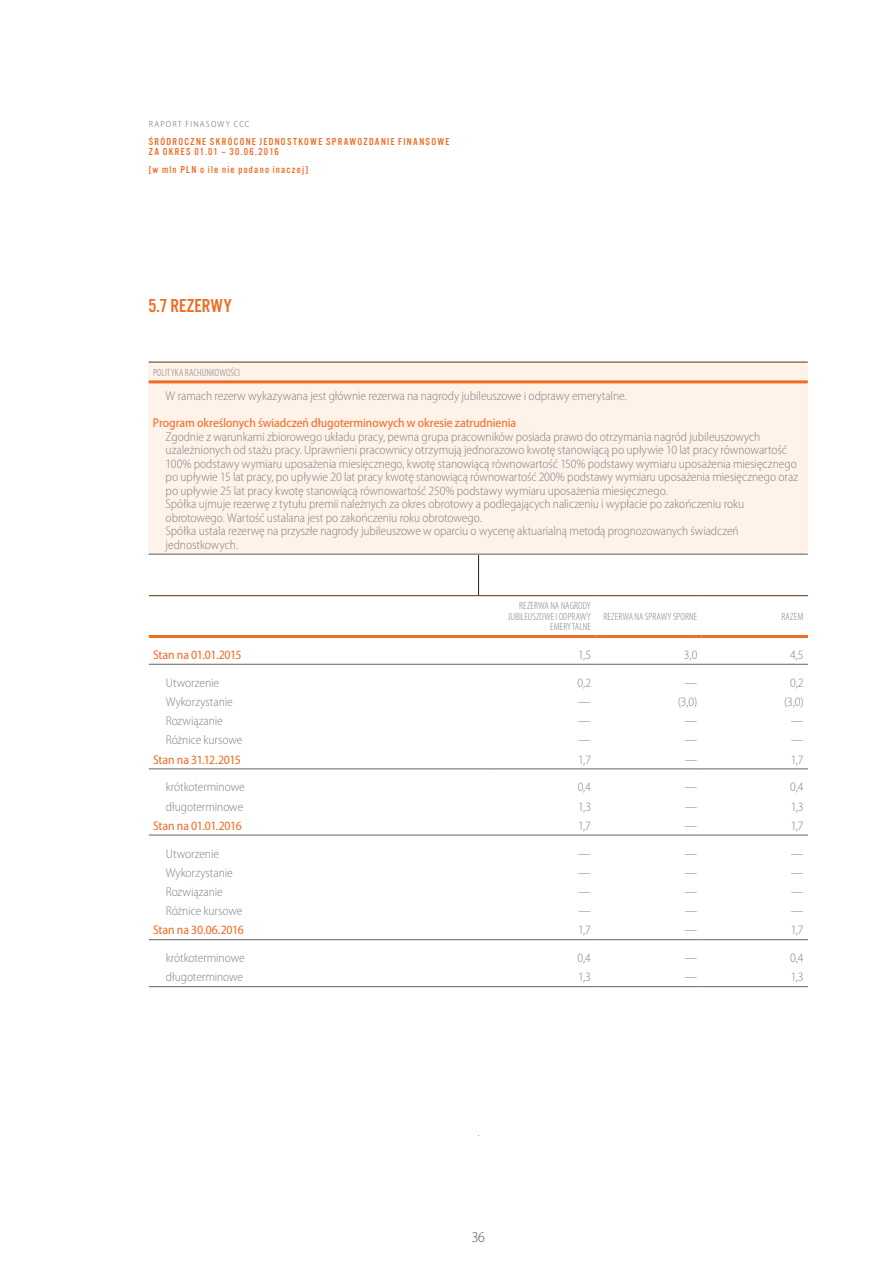
<style>
.page{position:relative;width:893px;height:1263px;background:#fff}
.page>*{position:absolute;margin:0;border:0;box-sizing:border-box;transform-origin:0 0}
.t1{font:19.5px "Alternate Got No 3 DOT";letter-spacing:.01em;color:#f36a21}
.t2{font:300 semi-condensed 15px "Myriad Pro";color:#57585a}
.t3{font:300 semi-condensed 12.75px/13.5px "Myriad Pro";letter-spacing:-.005em;color:#808285}
.t4{font:semi-condensed 12.75px "Myriad Pro";letter-spacing:-.005em;color:#f36a21}
.t5{font:10.5px/10.5px "Alternate Got No 3 DOT";letter-spacing:.12em;color:#f36a21}
.t6{font:300 condensed 10.5px/10.5px "Myriad Pro";letter-spacing:.01em;color:#808285;text-align:right}
.t7{font:300 semi-condensed 9px "Myriad Pro";letter-spacing:.135em;color:#636366}
</style>
<div class="page">
<hr style="left:478px;top:298px;width:1px;height:837px;background:#231f20">
<div style="left:149px;top:298px;width:659px;height:64px;background:#fff"></div>
<div style="left:149px;top:362px;width:659px;height:192px;background:#fef2e9"></div>
<hr style="left:149px;top:362px;width:659px;height:1px;background:#55340a">
<hr style="left:149px;top:380px;width:659px;height:3px;background:#f36a21">
<hr style="left:149px;top:554px;width:659px;height:1px;background:#636366">
<div style="left:149px;top:595px;width:659px;height:540px;background:#fff"></div>
<hr style="left:149px;top:595px;width:340px;height:1px;background:#55340a">
<hr style="left:489px;top:595px;width:106px;height:1px;background:#55340a">
<hr style="left:595px;top:595px;width:107px;height:1px;background:#55340a">
<hr style="left:702px;top:595px;width:106px;height:1px;background:#55340a">
<hr style="left:149px;top:635px;width:340px;height:3px;background:#f36a21">
<hr style="left:489px;top:635px;width:106px;height:3px;background:#f36a21">
<hr style="left:595px;top:635px;width:107px;height:3px;background:#f36a21">
<hr style="left:702px;top:635px;width:106px;height:3px;background:#f36a21">
<hr style="left:149px;top:664px;width:340px;height:1px;background:#636366">
<hr style="left:489px;top:664px;width:106px;height:1px;background:#636366">
<hr style="left:595px;top:664px;width:107px;height:1px;background:#636366">
<hr style="left:702px;top:664px;width:106px;height:1px;background:#636366">
<hr style="left:149px;top:769px;width:340px;height:1px;background:#636366">
<hr style="left:489px;top:769px;width:106px;height:1px;background:#636366">
<hr style="left:595px;top:769px;width:107px;height:1px;background:#636366">
<hr style="left:702px;top:769px;width:106px;height:1px;background:#636366">
<hr style="left:149px;top:835px;width:340px;height:1px;background:#636366">
<hr style="left:489px;top:835px;width:106px;height:1px;background:#636366">
<hr style="left:595px;top:835px;width:107px;height:1px;background:#636366">
<hr style="left:702px;top:835px;width:106px;height:1px;background:#636366">
<hr style="left:149px;top:939px;width:340px;height:1px;background:#636366">
<hr style="left:489px;top:939px;width:106px;height:1px;background:#636366">
<hr style="left:595px;top:939px;width:107px;height:1px;background:#636366">
<hr style="left:702px;top:939px;width:106px;height:1px;background:#636366">
<hr style="left:149px;top:986px;width:340px;height:1px;background:#636366">
<hr style="left:489px;top:986px;width:106px;height:1px;background:#636366">
<hr style="left:595px;top:986px;width:107px;height:1px;background:#636366">
<hr style="left:702px;top:986px;width:106px;height:1px;background:#636366">
<p class="t7" style="left:149px;top:118px;width:102px">RAPORT FINASOWY CCC</p>
<p class="t5" style="left:149px;top:136px;width:302px">ŚRÓDROCZNE SKRÓCONE JEDNOSTKOWE SPRAWOZDANIE FINANSOWE<br>ZA OKRES 01.01 – 30.06.2016</p>
<p class="t5" style="left:149px;top:165px;width:161px">[w mln PLN o ile nie podano inaczej]</p>
<h1 class="t1" style="left:149px;top:296px;width:85px">5.7 REZERWY</h1>
<p class="t6" style="left:153px;top:367px;width:88px">POLITYKA RACHUNKOWOŚCI</p>
<p class="t3" style="left:166px;top:389px;width:461px">W ramach rezerw wykazywana jest głównie rezerwa na nagrody jubileuszowe i odprawy emerytalne.</p>
<p class="t4" style="left:153px;top:415px;width:365px">Program określonych świadczeń długoterminowych w okresie zatrudnienia</p>
<p class="t3" style="left:166px;top:430px;width:634px">Zgodnie z warunkami zbiorowego układu pracy, pewna grupa pracowników posiada prawo do otrzymania nagród jubileuszowych uzależnionych od stażu pracy. Uprawnieni pracownicy otrzymują jednorazowo kwotę stanowiącą po upływie 10 lat pracy równowartość 100% podstawy wymiaru uposażenia miesięcznego, kwotę stanowiącą równowartość 150% podstawy wymiaru uposażenia miesięcznego po upływie 15 lat pracy, po upływie 20 lat pracy kwotę stanowiącą równowartość 200% podstawy wymiaru uposażenia miesięcznego oraz po upływie 25 lat pracy kwotę stanowiącą równowartość 250% podstawy wymiaru uposażenia miesięcznego.<br>Spółka ujmuje rezerwę z tytułu premii należnych za okres obrotowy a podlegających naliczeniu i wypłacie po zakończeniu roku obrotowego. Wartość ustalana jest po zakończeniu roku obrotowego.<br>Spółka ustala rezerwę na przyszłe nagrody jubileuszowe w oparciu o wycenę aktuarialną metodą prognozowanych świadczeń jednostkowych.</p>
<p class="t6" style="left:508px;top:600px;width:85px">REZERWA NA NAGRODY<br>JUBILEUSZOWE I ODPRAWY<br>EMERYTALNE</p>
<p class="t6" style="left:603px;top:611px;width:95px">REZERWA NA SPRAWY SPORNE</p>
<p class="t6" style="left:781px;top:611px;width:24px">RAZEM</p>
<p class="t4" style="left:153px;top:647px;width:90px">Stan na 01.01.2015</p>
<p class="t3" style="left:578px;top:648px;width:14px">1,5</p>
<p class="t3" style="left:684px;top:648px;width:15px">3,0</p>
<p class="t3" style="left:790px;top:648px;width:15px">4,5</p>
<p class="t3" style="left:166px;top:676px;width:55px">Utworzenie</p>
<p class="t3" style="left:577px;top:676px;width:15px">0,2</p>
<p class="t3" style="left:685px;top:676px;width:14px">—</p>
<p class="t3" style="left:790px;top:676px;width:15px">0,2</p>
<p class="t3" style="left:166px;top:695px;width:69px">Wykorzystanie</p>
<p class="t3" style="left:578px;top:695px;width:14px">—</p>
<p class="t3" style="left:678px;top:695px;width:21px">(3,0)</p>
<p class="t3" style="left:784px;top:695px;width:21px">(3,0)</p>
<p class="t3" style="left:166px;top:714px;width:58px">Rozwiązanie</p>
<p class="t3" style="left:578px;top:714px;width:14px">—</p>
<p class="t3" style="left:685px;top:714px;width:14px">—</p>
<p class="t3" style="left:791px;top:714px;width:14px">—</p>
<p class="t3" style="left:166px;top:733px;width:78px">Różnice kursowe</p>
<p class="t3" style="left:578px;top:733px;width:14px">—</p>
<p class="t3" style="left:685px;top:733px;width:14px">—</p>
<p class="t3" style="left:791px;top:733px;width:14px">—</p>
<p class="t4" style="left:153px;top:751px;width:89px">Stan na 31.12.2015</p>
<p class="t3" style="left:578px;top:752px;width:14px">1,7</p>
<p class="t3" style="left:685px;top:752px;width:14px">—</p>
<p class="t3" style="left:791px;top:752px;width:14px">1,7</p>
<p class="t3" style="left:166px;top:780px;width:80px">krótkoterminowe</p>
<p class="t3" style="left:578px;top:780px;width:15px">0,4</p>
<p class="t3" style="left:685px;top:780px;width:14px">—</p>
<p class="t3" style="left:790px;top:780px;width:15px">0,4</p>
<p class="t3" style="left:166px;top:799px;width:79px">długoterminowe</p>
<p class="t3" style="left:578px;top:799px;width:14px">1,3</p>
<p class="t3" style="left:685px;top:799px;width:14px">—</p>
<p class="t3" style="left:791px;top:799px;width:14px">1,3</p>
<p class="t4" style="left:153px;top:818px;width:90px">Stan na 01.01.2016</p>
<p class="t3" style="left:578px;top:819px;width:14px">1,7</p>
<p class="t3" style="left:685px;top:819px;width:14px">—</p>
<p class="t3" style="left:791px;top:819px;width:14px">1,7</p>
<p class="t3" style="left:166px;top:846px;width:55px">Utworzenie</p>
<p class="t3" style="left:578px;top:846px;width:14px">—</p>
<p class="t3" style="left:685px;top:846px;width:14px">—</p>
<p class="t3" style="left:791px;top:846px;width:14px">—</p>
<p class="t3" style="left:166px;top:866px;width:69px">Wykorzystanie</p>
<p class="t3" style="left:578px;top:866px;width:14px">—</p>
<p class="t3" style="left:685px;top:866px;width:14px">—</p>
<p class="t3" style="left:791px;top:866px;width:14px">—</p>
<p class="t3" style="left:166px;top:885px;width:58px">Rozwiązanie</p>
<p class="t3" style="left:578px;top:885px;width:14px">—</p>
<p class="t3" style="left:685px;top:885px;width:14px">—</p>
<p class="t3" style="left:791px;top:885px;width:14px">—</p>
<p class="t3" style="left:166px;top:904px;width:78px">Różnice kursowe</p>
<p class="t3" style="left:578px;top:904px;width:14px">—</p>
<p class="t3" style="left:685px;top:904px;width:14px">—</p>
<p class="t3" style="left:791px;top:904px;width:14px">—</p>
<p class="t4" style="left:153px;top:922px;width:92px">Stan na 30.06.2016</p>
<p class="t3" style="left:578px;top:923px;width:14px">1,7</p>
<p class="t3" style="left:685px;top:923px;width:14px">—</p>
<p class="t3" style="left:791px;top:923px;width:14px">1,7</p>
<p class="t3" style="left:166px;top:951px;width:80px">krótkoterminowe</p>
<p class="t3" style="left:578px;top:951px;width:15px">0,4</p>
<p class="t3" style="left:685px;top:951px;width:14px">—</p>
<p class="t3" style="left:790px;top:951px;width:15px">0,4</p>
<p class="t3" style="left:166px;top:970px;width:79px">długoterminowe</p>
<p class="t3" style="left:578px;top:970px;width:14px">1,3</p>
<p class="t3" style="left:685px;top:970px;width:14px">—</p>
<p class="t3" style="left:791px;top:970px;width:14px">1,3</p>
<p class="t2" style="left:472px;top:1228px;width:15px">36</p>
</div>
